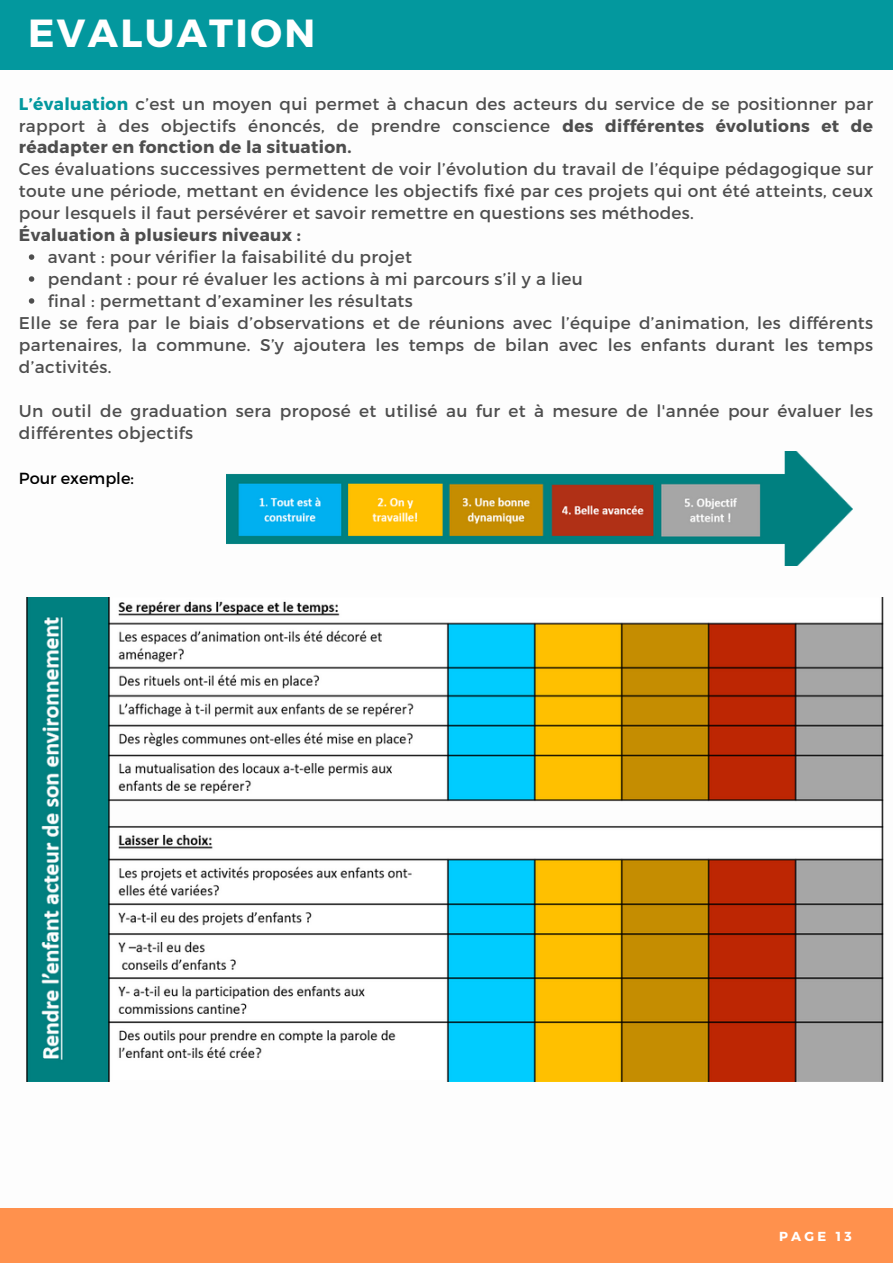
<style>
.page{position:relative;width:893px;height:1264px;background:#fff}
.page>*{position:absolute;margin:0;border:0;box-sizing:border-box;transform-origin:0 0}
.t1{font:700 39.15px "Montserrat";letter-spacing:.06em;color:#fff}
.t2{font:16.95px/21.9px "Montserrat";letter-spacing:.02em;color:#4e4e4e;text-align:justify}
.t3{font:700 16.95px "Montserrat";letter-spacing:.02em;color:#4e4e4e}
.t4{font:16.05px "Montserrat";color:#000}
.t5{font:700 13.05px "Montserrat";letter-spacing:.25em;color:#fff}
.s1{font-weight:700;color:#03989e}
.s2{font-weight:700}
</style>
<div class="page">
<div style="left:0;top:0;width:892px;height:70px;background:#03989e"></div>
<div style="left:0;top:1208px;width:892px;height:54px;background:#ff914d"></div>
<svg style="left:29px;top:254px;width:5px;height:6px"></svg>
<svg style="left:29px;top:276px;width:5px;height:6px"></svg>
<svg style="left:29px;top:298px;width:5px;height:6px"></svg>
<img style="left:226px;top:451px;width:626px;height:115px">
<img style="left:26px;top:597px;width:857px;height:484px">
<p class="t1" style="left:28px;top:8px;width:288px">EVALUATION</p>
<p class="t2" style="left:19px;top:92px;width:855px"><span class="s1">L’évaluation</span> c’est un moyen qui permet à chacun des acteurs du service de se positionner par rapport à des objectifs énoncés, de prendre conscience <span class="s2">des différentes évolutions et de réadapter en fonction de la situation.</span></p>
<p class="t2" style="left:19px;top:157px;width:855px">Ces évaluations successives permettent de voir l’évolution du travail de l’équipe pédagogique sur toute une période, mettant en évidence les objectifs fixé par ces projets qui ont été atteints, ceux pour lesquels il faut persévérer et savoir remettre en questions ses méthodes.</p>
<p class="t3" style="left:19px;top:224px;width:283px">Évaluation à plusieurs niveaux :</p>
<p class="t2" style="left:48px;top:245px;width:365px">avant : pour vérifier la faisabilité du projet</p>
<p class="t2" style="left:48px;top:267px;width:536px">pendant : pour ré évaluer les actions à mi parcours s’il y a lieu</p>
<p class="t2" style="left:48px;top:289px;width:366px">final : permettant d’examiner les résultats</p>
<p class="t2" style="left:19px;top:311px;width:855px">Elle se fera par le biais d’observations et de réunions avec l’équipe d’animation, les différents partenaires, la commune. S’y ajoutera les temps de bilan avec les enfants durant les temps d’activités.</p>
<p class="t2" style="left:19px;top:399px;width:855px">Un outil de graduation sera proposé et utilisé au fur et à mesure de l'année pour évaluer les différentes objectifs</p>
<p class="t4" style="left:19px;top:467px;width:116px">Pour exemple:</p>
<p class="t5" style="left:779px;top:1227px;width:74px">PAGE 13</p>
</div>
